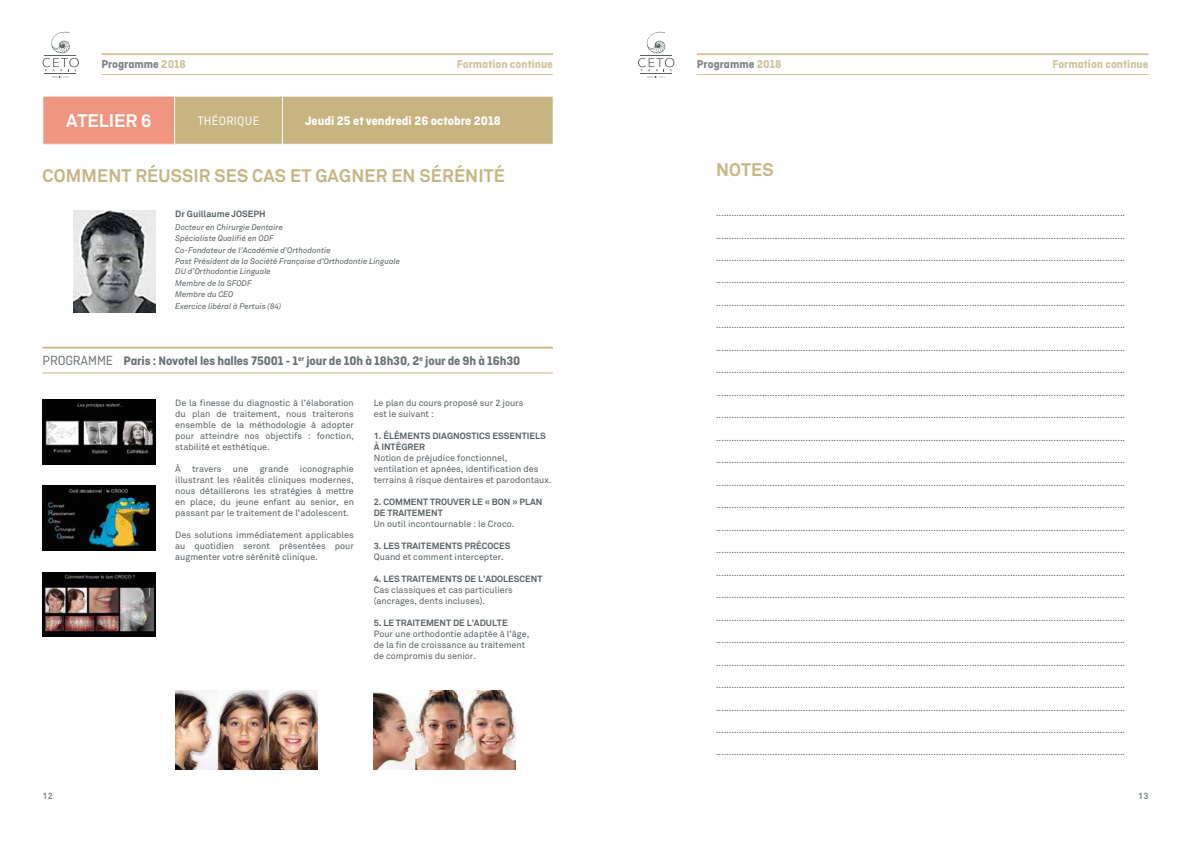
<style>
.page{position:relative;width:1191px;height:842px;background:#fff}
.page>*{position:absolute;margin:0;border:0;box-sizing:border-box;transform-origin:0 0}
.t1{font:700 18px "Akkurat";letter-spacing:.01em;color:#c7b481}
.t2{font:700 18px "Akkurat";color:#fff}
.t3{font:700 13px "Ciutadella";letter-spacing:-.01em;color:#6a7276}
.t4{font:700 13px "Ciutadella";color:#fff}
.t5{font:13px "Ciutadella";letter-spacing:.02em;color:#fff}
.t6{font:700 12px "Ciutadella";color:#d1c29a}
.t7{font:700 12px "Ciutadella";color:#7b8388}
.t8{font:9px/11px "Akkurat";color:#586064}
.t9{font:700 9px/11px "Akkurat";color:#586064}
.t10{font:700 9px "Akkurat";color:#7b8388}
.t11{font:italic 8px/11.4px "Akkurat";color:#586064}
.s1{color:#d1c29a}
.s2{font-weight:400;font-size:14px}
</style>
<div class="page">
<hr style="left:697px;top:53px;width:451px;height:2px;background:#d1c29a">
<hr style="left:101px;top:53px;width:452px;height:2px;background:#d1c29a">
<hr style="left:697px;top:74px;width:451px;height:1px;background:#d1c29a">
<hr style="left:101px;top:74px;width:452px;height:1px;background:#d1c29a">
<svg style="left:638px;top:32px;width:36px;height:46px"></svg>
<svg style="left:43px;top:32px;width:36px;height:46px"></svg>
<img style="left:43px;top:399px;width:112px;height:65px">
<img style="left:43px;top:486px;width:112px;height:65px">
<img style="left:43px;top:572px;width:112px;height:65px">
<img style="left:175px;top:690px;width:142px;height:80px">
<img style="left:374px;top:690px;width:141px;height:80px">
<hr style="left:43px;top:347px;width:510px;height:2px;background:#c7b481">
<hr style="left:43px;top:373px;width:510px;height:1px;background:#c7b481">
<img style="left:73px;top:210px;width:82px;height:102px">
<div style="left:43px;top:96px;width:132px;height:48px;background:#f09580"></div>
<div style="left:175px;top:97px;width:378px;height:47px;background:#c7b481"></div>
<hr style="left:43px;top:96px;width:132px;height:1px;background:#fff">
<hr style="left:43px;top:96px;width:1px;height:48px;background:#fff">
<hr style="left:174px;top:96px;width:1px;height:48px;background:#fff">
<hr style="left:282px;top:96px;width:1px;height:48px;background:#fff">
<h3 class="t7" style="left:101px;top:57px;width:86px">Programme <span class="s1">2018</span></h3>
<h3 class="t6" style="left:457px;top:57px;width:98px">Formation continue</h3>
<h3 class="t7" style="left:697px;top:57px;width:86px">Programme <span class="s1">2018</span></h3>
<h3 class="t6" style="left:1052px;top:57px;width:98px">Formation continue</h3>
<h1 class="t2" style="left:66px;top:110px;width:87px">ATELIER 6</h1>
<h2 class="t5" style="left:198px;top:114px;width:63px">THÉORIQUE</h2>
<h2 class="t4" style="left:305px;top:113px;width:197px">Jeudi 25 et vendredi 26 octobre 2018</h2>
<h1 class="t1" style="left:43px;top:164px;width:464px">COMMENT RÉUSSIR SES CAS ET GAGNER EN SÉRÉNITÉ</h1>
<p class="t9" style="left:175px;top:209px;width:92px">Dr Guillaume JOSEPH</p>
<p class="t11" style="left:175px;top:222px;width:226px">Docteur en Chirurgie Dentaire<br>Spécialiste Qualifié en ODF<br>Co-Fondateur de l’Académie d’Orthodontie<br>Past Président de la Société Française d’Orthodontie Linguale</p>
<p class="t11" style="left:175px;top:266px;width:107px">DU d’Orthodontie Linguale<br>Membre de la SFODF<br>Membre du CEO<br>Exercice libéral à Pertuis (84)</p>
<h2 class="t3" style="left:43px;top:354px;width:479px"><span class="s2">PROGRAMME</span> Paris : Novotel les halles 75001 - 1<sup>er</sup> jour de 10h à 18h30, 2<sup>e</sup> jour de 9h à 16h30</h2>
<p class="t8" style="left:175px;top:398px;width:180px;text-align:justify">De la finesse du diagnostic à l’élaboration du plan de traitement, nous traiterons ensemble de la méthodologie à adopter pour atteindre nos objectifs : fonction, stabilité et esthétique.</p>
<p class="t8" style="left:175px;top:464px;width:7px">À</p>
<p class="t8" style="left:192px;top:464px;width:31px">travers</p>
<p class="t8" style="left:233px;top:464px;width:17px">une</p>
<p class="t8" style="left:260px;top:464px;width:30px">grande</p>
<p class="t8" style="left:175px;top:464px;width:180px;text-align:justify;text-indent:125px">iconographie illustrant les réalités cliniques modernes, nous détaillerons les stratégies à mettre en place, du jeune enfant au senior, en passant par le traitement de l’adolescent.</p>
<p class="t8" style="left:175px;top:530px;width:180px;text-align:justify">Des solutions immédiatement applicables au quotidien seront présentées pour augmenter votre sérénité clinique.</p>
<p class="t8" style="left:374px;top:398px;width:151px">Le plan du cours proposé sur 2 jours est le suivant :</p>
<p class="t9" style="left:374px;top:431px;width:173px">1. ÉLÉMENTS DIAGNOSTICS ESSENTIELS<br>À INTÉGRER</p>
<p class="t8" style="left:374px;top:453px;width:179px">Notion de préjudice fonctionnel, ventilation et apnées, identification des terrains à risque dentaires et parodontaux.</p>
<p class="t9" style="left:374px;top:497px;width:170px">2. COMMENT TROUVER LE « BON » PLAN<br>DE TRAITEMENT</p>
<p class="t8" style="left:374px;top:519px;width:142px">Un outil incontournable : le Croco.</p>
<p class="t9" style="left:374px;top:541px;width:138px">3. LES TRAITEMENTS PRÉCOCES</p>
<p class="t8" style="left:374px;top:552px;width:132px">Quand et comment intercepter.</p>
<p class="t9" style="left:374px;top:574px;width:170px">4. LES TRAITEMENTS DE L’ADOLESCENT</p>
<p class="t8" style="left:374px;top:585px;width:141px">Cas classiques et cas particuliers (ancrages, dents incluses).</p>
<p class="t9" style="left:374px;top:618px;width:135px">5. LE TRAITEMENT DE L’ADULTE</p>
<p class="t8" style="left:374px;top:629px;width:157px">Pour une orthodontie adaptée à l’âge, de la fin de croissance au traitement de compromis du senior.</p>
<h1 class="t1" style="left:716px;top:158px;width:59px">NOTES</h1>
<p class="t8" style="left:716px;top:208px;width:411px">................................................................................................................................................................</p>
<p class="t8" style="left:716px;top:230px;width:411px">................................................................................................................................................................</p>
<p class="t8" style="left:716px;top:253px;width:411px">................................................................................................................................................................</p>
<p class="t8" style="left:716px;top:275px;width:411px">................................................................................................................................................................</p>
<p class="t8" style="left:716px;top:298px;width:411px">................................................................................................................................................................</p>
<p class="t8" style="left:716px;top:320px;width:411px">................................................................................................................................................................</p>
<p class="t8" style="left:716px;top:342px;width:411px">................................................................................................................................................................</p>
<p class="t8" style="left:716px;top:365px;width:411px">................................................................................................................................................................</p>
<p class="t8" style="left:716px;top:387px;width:411px">................................................................................................................................................................</p>
<p class="t8" style="left:716px;top:410px;width:411px">................................................................................................................................................................</p>
<p class="t8" style="left:716px;top:432px;width:411px">................................................................................................................................................................</p>
<p class="t8" style="left:716px;top:455px;width:411px">................................................................................................................................................................</p>
<p class="t8" style="left:716px;top:477px;width:411px">................................................................................................................................................................</p>
<p class="t8" style="left:716px;top:500px;width:411px">................................................................................................................................................................</p>
<p class="t8" style="left:716px;top:522px;width:411px">................................................................................................................................................................</p>
<p class="t8" style="left:716px;top:545px;width:411px">................................................................................................................................................................</p>
<p class="t8" style="left:716px;top:567px;width:411px">................................................................................................................................................................</p>
<p class="t8" style="left:716px;top:590px;width:411px">................................................................................................................................................................</p>
<p class="t8" style="left:716px;top:612px;width:411px">................................................................................................................................................................</p>
<p class="t8" style="left:716px;top:635px;width:411px">................................................................................................................................................................</p>
<p class="t8" style="left:716px;top:657px;width:411px">................................................................................................................................................................</p>
<p class="t8" style="left:716px;top:680px;width:411px">................................................................................................................................................................</p>
<p class="t8" style="left:716px;top:702px;width:411px">................................................................................................................................................................</p>
<p class="t8" style="left:716px;top:724px;width:411px">................................................................................................................................................................</p>
<p class="t8" style="left:716px;top:747px;width:411px">................................................................................................................................................................</p>
<p class="t10" style="left:43px;top:791px;width:12px">12</p>
<p class="t10" style="left:1138px;top:791px;width:12px">13</p>
</div>
